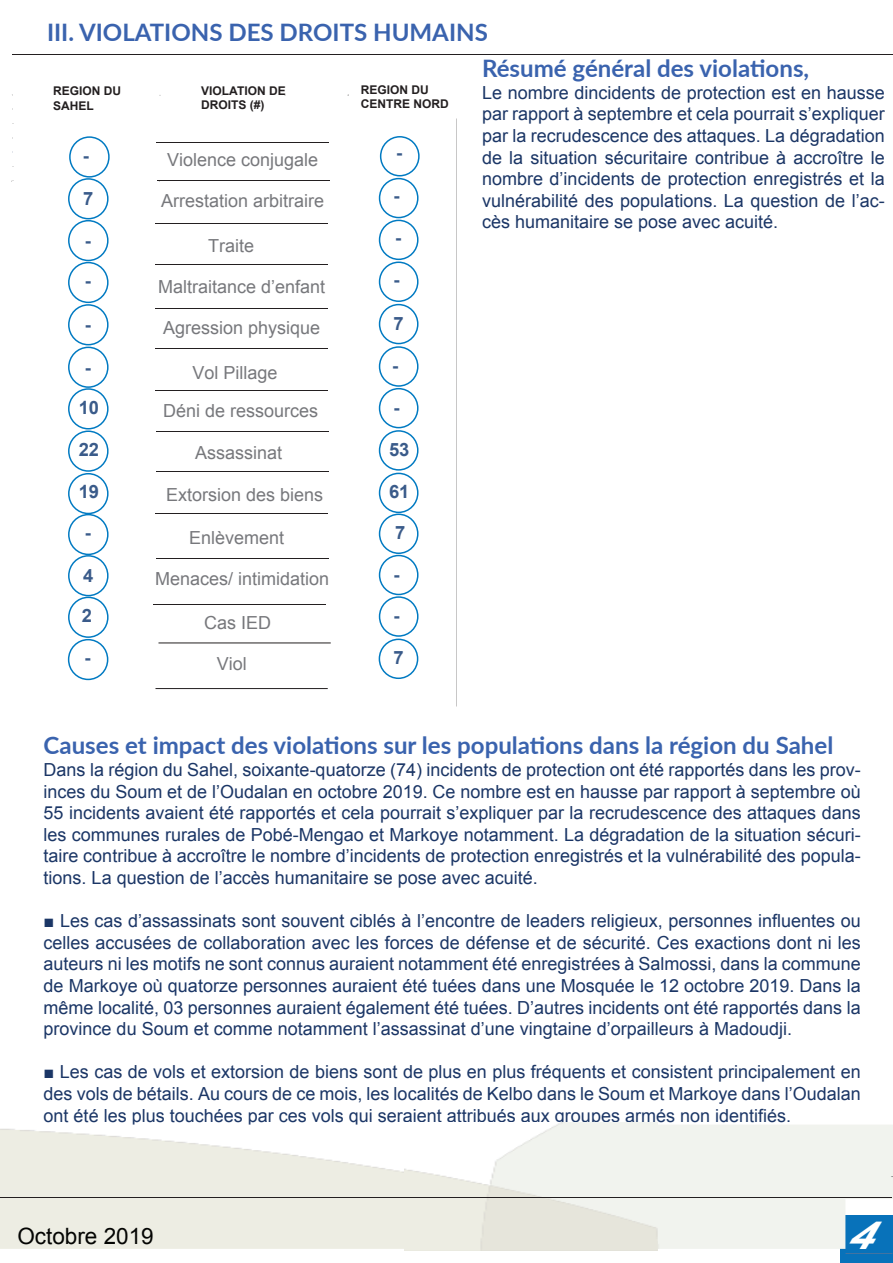
<style>
.page{position:relative;width:893px;height:1263px;background:#fff}
.page>*{position:absolute;margin:0;border:0;box-sizing:border-box;transform-origin:0 0}
.t1{font:italic 700 39px "Arial";color:#fff;scale:1.22 1}
.t2{font:700 24px "Lato";color:#3a63ae}
.t3{font:22.5px "Arial";color:#040503}
.t4{font:700 18.45px "Arial";color:#3a5b8a}
.t5{font:18px/21.6px "Arial";color:#1b3666;text-align:justify}
.t6{font:18px/38.2px "Arial";color:#77787c}
.t7{font:700 12px/14.4px "Arial";color:#231f20}
.t8{font:9px "Arial";color:#6d6e70}
.s1{font-weight:700}
</style>
<div class="page">
<div style="left:840px;top:1215px;width:52px;height:48px;background:#0872ba"></div>
<img style="left:0;top:1125px;width:893px;height:124px">
<img style="left:404px;top:1122px;width:254px;height:128px">
<hr style="left:1px;top:1198px;width:891px;height:1px;background:#231f20">
<hr style="left:13px;top:54px;width:880px;height:1px;background:#231f20">
<div style="left:380px;top:136px;width:40px;height:40px;border:2px solid #007ac2;border-radius:50%"></div>
<div style="left:69px;top:136px;width:41px;height:42px;border:2px solid #007ac2;border-radius:50%"></div>
<div style="left:379px;top:178px;width:39px;height:40px;border:2px solid #007ac2;border-radius:50%"></div>
<div style="left:68px;top:178px;width:41px;height:41px;border:2px solid #007ac2;border-radius:50%"></div>
<div style="left:379px;top:220px;width:39px;height:40px;border:2px solid #007ac2;border-radius:50%"></div>
<div style="left:68px;top:220px;width:41px;height:41px;border:2px solid #007ac2;border-radius:50%"></div>
<div style="left:379px;top:262px;width:39px;height:40px;border:2px solid #007ac2;border-radius:50%"></div>
<div style="left:68px;top:262px;width:41px;height:41px;border:2px solid #007ac2;border-radius:50%"></div>
<div style="left:379px;top:304px;width:39px;height:40px;border:2px solid #007ac2;border-radius:50%"></div>
<div style="left:68px;top:304px;width:41px;height:41px;border:2px solid #007ac2;border-radius:50%"></div>
<div style="left:379px;top:346px;width:39px;height:41px;border:2px solid #007ac2;border-radius:50%"></div>
<div style="left:68px;top:347px;width:41px;height:41px;border:2px solid #007ac2;border-radius:50%"></div>
<div style="left:379px;top:388px;width:39px;height:40px;border:2px solid #007ac2;border-radius:50%"></div>
<div style="left:68px;top:388px;width:41px;height:42px;border:2px solid #007ac2;border-radius:50%"></div>
<div style="left:379px;top:430px;width:39px;height:41px;border:2px solid #007ac2;border-radius:50%"></div>
<div style="left:68px;top:430px;width:41px;height:42px;border:2px solid #007ac2;border-radius:50%"></div>
<div style="left:379px;top:473px;width:39px;height:40px;border:2px solid #007ac2;border-radius:50%"></div>
<div style="left:68px;top:473px;width:41px;height:41px;border:2px solid #007ac2;border-radius:50%"></div>
<div style="left:379px;top:514px;width:39px;height:40px;border:2px solid #007ac2;border-radius:50%"></div>
<div style="left:68px;top:514px;width:41px;height:41px;border:2px solid #007ac2;border-radius:50%"></div>
<div style="left:379px;top:555px;width:39px;height:40px;border:2px solid #007ac2;border-radius:50%"></div>
<div style="left:68px;top:555px;width:41px;height:41px;border:2px solid #007ac2;border-radius:50%"></div>
<div style="left:379px;top:596px;width:39px;height:41px;border:2px solid #007ac2;border-radius:50%"></div>
<div style="left:68px;top:597px;width:41px;height:41px;border:2px solid #007ac2;border-radius:50%"></div>
<hr style="left:157px;top:180px;width:172px;height:1px;background:#231f20">
<hr style="left:157px;top:142px;width:172px;height:1px;background:#231f20">
<hr style="left:155px;top:264px;width:172px;height:1px;background:#231f20">
<hr style="left:155px;top:514px;width:172px;height:1px;background:#231f20">
<hr style="left:155px;top:308px;width:173px;height:1px;background:#231f20">
<hr style="left:155px;top:390px;width:173px;height:1px;background:#231f20">
<hr style="left:155px;top:349px;width:173px;height:1px;background:#231f20">
<hr style="left:157px;top:471px;width:172px;height:1px;background:#231f20">
<hr style="left:156px;top:431px;width:172px;height:1px;background:#231f20">
<hr style="left:157px;top:558px;width:172px;height:1px;background:#231f20">
<hr style="left:154px;top:604px;width:172px;height:1px;background:#231f20">
<hr style="left:155px;top:223px;width:172px;height:1px;background:#231f20">
<div style="left:379px;top:639px;width:39px;height:40px;border:2px solid #007ac2;border-radius:50%"></div>
<div style="left:68px;top:639px;width:40px;height:41px;border:2px solid #007ac2;border-radius:50%"></div>
<h2 class="t2" style="left:47px;top:15px;width:442px">III. VIOLATIONS DES DROITS HUMAINS</h2>
<p class="t7" style="left:53px;top:84px;width:70px">REGION DU<br>SAHEL</p>
<p class="t7" style="left:361px;top:83px;width:89px">REGION DU<br>CENTRE NORD</p>
<p class="t7" style="left:201px;top:84px;width:86px">VIOLATION DE<br>DROITS (#)</p>
<p class="t4" style="left:396px;top:140px;width:8px">-</p>
<p class="t6" style="left:167px;top:141px;width:153px">Violence conjugale</p>
<p class="t4" style="left:83px;top:143px;width:8px">-</p>
<p class="t4" style="left:83px;top:186px;width:12px">7</p>
<p class="t4" style="left:394px;top:183px;width:8px">-</p>
<p class="t4" style="left:85px;top:228px;width:8px">-</p>
<p class="t6" style="left:161px;top:182px;width:165px">Arrestation arbitraire</p>
<p class="t6" style="left:208px;top:227px;width:48px">Traite</p>
<p class="t4" style="left:395px;top:225px;width:8px">-</p>
<p class="t6" style="left:158px;top:267px;width:169px">Maltraitance d’enfant</p>
<p class="t6" style="left:163px;top:309px;width:159px">Agression physique</p>
<p class="t6" style="left:163px;top:354px;width:157px;text-indent:30px">Vol Pillage<br>Déni de ressources</p>
<p class="t6" style="left:195px;top:434px;width:89px">Assassinat</p>
<p class="t6" style="left:166px;top:475px;width:159px">Extorsion des biens</p>
<p class="t6" style="left:189px;top:518px;width:97px">Enlèvement</p>
<p class="t6" style="left:155px;top:560px;width:176px">Menaces/ intimidation</p>
<p class="t6" style="left:204px;top:604px;width:69px">Cas IED</p>
<p class="t6" style="left:217px;top:644px;width:32px">Viol</p>
<p class="t4" style="left:394px;top:267px;width:8px">-</p>
<p class="t4" style="left:85px;top:268px;width:8px">-</p>
<p class="t4" style="left:85px;top:312px;width:8px">-</p>
<p class="t4" style="left:394px;top:311px;width:12px">7</p>
<p class="t4" style="left:85px;top:355px;width:8px">-</p>
<p class="t4" style="left:392px;top:353px;width:8px">-</p>
<p class="t4" style="left:79px;top:395px;width:22px">10</p>
<p class="t4" style="left:394px;top:395px;width:8px">-</p>
<p class="t4" style="left:79px;top:437px;width:22px">22</p>
<p class="t4" style="left:389px;top:437px;width:22px">53</p>
<p class="t4" style="left:79px;top:480px;width:22px">19</p>
<p class="t4" style="left:389px;top:480px;width:22px">61</p>
<p class="t4" style="left:85px;top:521px;width:8px">-</p>
<p class="t4" style="left:395px;top:521px;width:12px">7</p>
<p class="t4" style="left:83px;top:563px;width:12px">4</p>
<p class="t4" style="left:394px;top:562px;width:8px">-</p>
<p class="t4" style="left:82px;top:603px;width:12px">2</p>
<p class="t4" style="left:394px;top:603px;width:8px">-</p>
<p class="t4" style="left:85px;top:646px;width:8px">-</p>
<p class="t4" style="left:393px;top:646px;width:12px">7</p>
<h2 class="t2" style="left:482px;top:51px;width:329px">Résumé général des violations,</h2>
<p class="t5" style="left:482px;top:82px;width:404px">Le nombre dincidents de protection est en hausse par rapport à septembre et cela pourrait s’expliquer par la recrudescence des attaques. La dégradation de la situation sécuritaire contribue à accroître le nombre d’incidents de protection enregistrés et la vulnérabilité des populations. La question de l’ac&shy;cès humanitaire se pose avec acuité.</p>
<h2 class="t2" style="left:44px;top:728px;width:791px">Causes et impact des violations sur les populations dans la région du Sahel</h2>
<p class="t5" style="left:44px;top:759px;width:819px">Dans la région du Sahel, soixante-quatorze (74) incidents de protection ont été rapportés dans les prov&shy;inces du Soum et de l’Oudalan en octobre 2019. Ce nombre est en hausse par rapport à septembre où 55 incidents avaient été rapportés et cela pourrait s’expliquer par la recrudescence des attaques dans les communes rurales de Pobé-Mengao et Markoye notamment. La dégradation de la situation sécuri&shy;taire contribue à accroître le nombre d’incidents de protection enregistrés et la vulnérabilité des popula&shy;tions. La question de l’accès humanitaire se pose avec acuité.</p>
<p class="t5" style="left:44px;top:910px;width:819px"><span class="s1">■</span> Les cas d’assassinats sont souvent ciblés à l’encontre de leaders religieux, personnes influentes ou celles accusées de collaboration avec les forces de défense et de sécurité. Ces exactions dont ni les auteurs ni les motifs ne sont connus auraient notamment été enregistrées à Salmossi, dans la commune de Markoye où quatorze personnes auraient été tuées dans une Mosquée le 12 octobre 2019. Dans la même localité, 03 personnes auraient également été tuées. D’autres incidents ont été rapportés dans la province du Soum et comme notamment l’assassinat d’une vingtaine d’orpailleurs à Madoudji.</p>
<p class="t5" style="left:44px;top:1061px;width:818px">■ Les cas de vols et extorsion de biens sont de plus en plus fréquents et consistent principalement en des vols de bétails. Au cours de ce mois, les localités de Kelbo dans le Soum et Markoye dans l’Oudalan ont été les plus touchées par ces vols qui seraient attribués aux groupes armés non identifiés.</p>
<p class="t3" style="left:17px;top:1222px;width:138px">Octobre 2019</p>
<p class="t8" style="left:891px;top:1170px;width:4px">-</p>
<h1 class="t1" style="left:846px;top:1209px;width:38px">4</h1>
</div>
